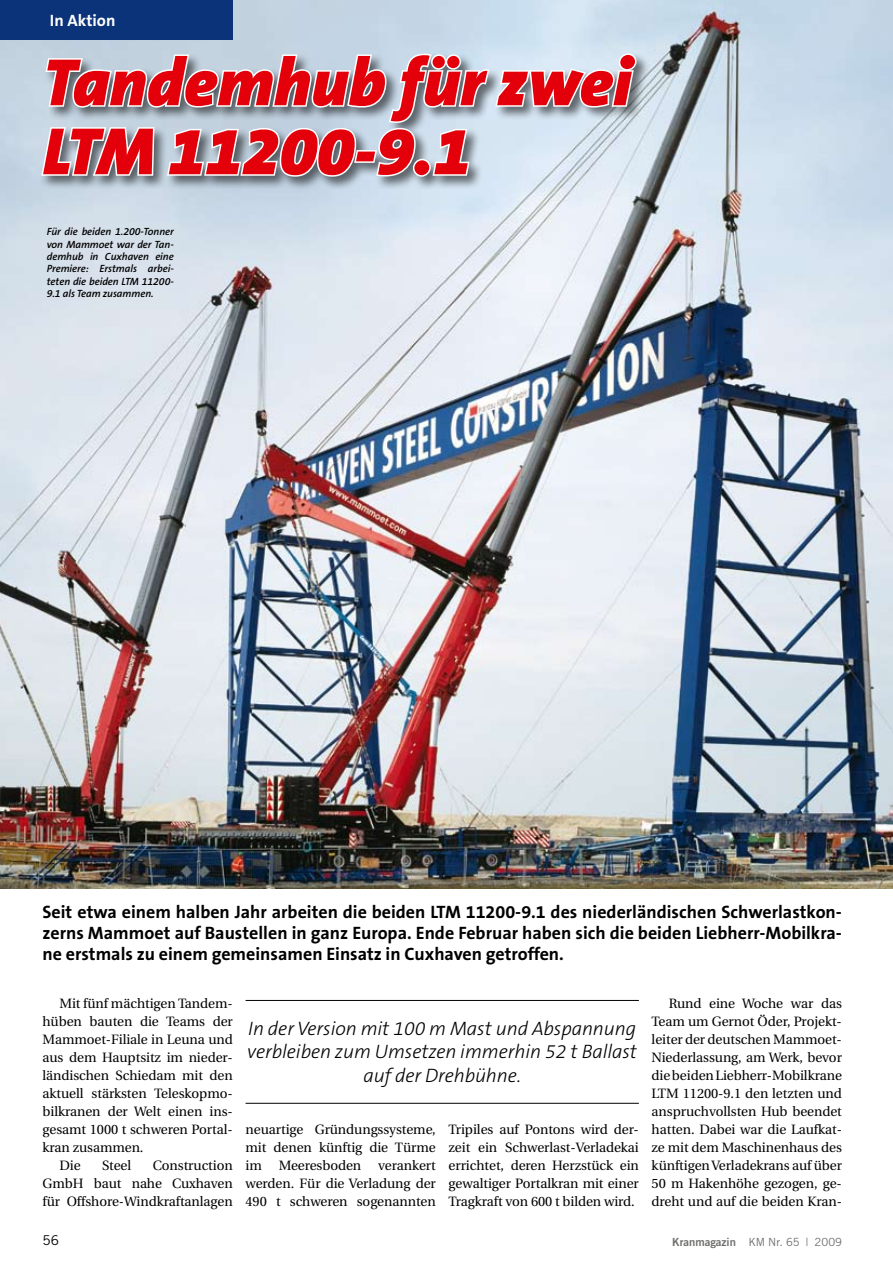
<style>
.page{position:relative;width:893px;height:1263px;background:#fff}
.page>*{position:absolute;margin:0;border:0;box-sizing:border-box;transform-origin:0 0}
.t1{font:italic 900 67.5px/69px "The Sans B9";color:#e3000b}
.t2{font:italic 300 19.5px/23.4px "The Sans B3";letter-spacing:-.005em;color:#000;text-align:center}
.t3{font:700 18px/21px "The Sans B7";color:#000;text-align:justify}
.t4{font:700 16.5px "The Sans B7";color:#fff}
.t5{font:13.5px/18px "Utopia";letter-spacing:-.005em;color:#000;text-align:justify}
.t6{font:13.5px "Trade Gothic";color:#000}
.t7{font:11.25px "Trade Gothic";color:#6f6f6e}
.t8{font:italic 600 10.5px/12.3px "The Sans B6";letter-spacing:-.005em;color:#000;text-align:justify}
.s1{font-family:"Trade Gothic Bold Two"}
</style>
<div class="page">
<img style="left:0;top:0;width:893px;height:889px">
<div style="left:0;top:0;width:233px;height:39px;background:#0a3379"></div>
<div style="left:39px;top:51px;width:610px;height:139px;background:#000;opacity:.55"></div>
<svg style="left:39px;top:52px;width:599px;height:213px;background:#c0cad4"></svg>
<hr style="left:246px;top:1000px;width:393px;height:1px;background:#000">
<hr style="left:246px;top:1103px;width:393px;height:1px;background:#000">
<p class="t4" style="left:50px;top:11px;width:67px">In Aktion</p>
<h1 class="t1" style="left:43px;top:50px;width:590px">Tandemhub für zwei<br>LTM 11200-9.1</h1>
<p class="t8" style="left:47px;top:226px;width:129px">Für die beiden 1.200-Tonner von Mammoet war der Tan&shy;demhub in Cuxhaven eine Premiere: Erstmals arbei&shy;teten die beiden LTM 11200- 9.1 als Team zusammen.</p>
<p class="t3" style="left:43px;top:902px;width:801px">Seit etwa einem halben Jahr arbeiten die beiden LTM 11200-9.1 des niederländischen Schwerlastkon&shy;zerns Mammoet auf Baustellen in ganz Europa. Ende Februar haben sich die beiden Liebherr-Mobilkra&shy;ne erstmals zu einem gemeinsamen Einsatz in Cuxhaven getroffen.</p>
<p class="t5" style="left:60px;top:995px;width:175px">Mit fünf mächtigen Tandem-</p>
<p class="t5" style="left:43px;top:1013px;width:192px">hüben bauten die Teams der</p>
<p class="t5" style="left:43px;top:1031px;width:192px">Mammoet-Filiale in Leuna und</p>
<p class="t5" style="left:43px;top:1049px;width:192px">aus dem Hauptsitz im nieder-</p>
<p class="t5" style="left:43px;top:1067px;width:192px">ländischen Schiedam mit den</p>
<p class="t5" style="left:43px;top:1085px;width:192px">aktuell stärksten Teleskopmo-</p>
<p class="t5" style="left:43px;top:1103px;width:192px">bilkranen der Welt einen ins-</p>
<p class="t5" style="left:43px;top:1121px;width:192px">gesamt 1000 t schweren Portal-</p>
<p class="t5" style="left:43px;top:1139px;width:103px">kran zusammen.</p>
<p class="t5" style="left:60px;top:1157px;width:23px">Die</p>
<p class="t5" style="left:102px;top:1157px;width:30px">Steel</p>
<p class="t5" style="left:652px;top:995px;width:192px;text-indent:17px">Rund eine Woche war das Team um Gernot Öder, Projekt&shy;leiter der deutschen Mammoet-Niederlassung, am Werk, bevor die beiden Liebherr-Mobilkrane LTM 11200-9.1 den letzten und anspruchvollsten Hub beendet hatten. Dabei war die Laufkat&shy;ze mit dem Maschinenhaus des künftigen Verladekrans auf über 50 m Hakenhöhe gezogen, ge&shy;dreht und auf die beiden Kran-</p>
<h2 class="t2" style="left:247px;top:1017px;width:391px">In der Version mit 100 m Mast und Abspannung verbleiben zum Umsetzen immerhin 52 t Ballast auf der Drehbühne.</h2>
<p class="t5" style="left:246px;top:1121px;width:192px">neuartige Gründungssysteme, mit denen künftig die Türme im Meeresboden verankert werden. Für die Verladung der 490 t schweren sogenannten</p>
<p class="t5" style="left:449px;top:1121px;width:192px">Tripiles auf Pontons wird der&shy;zeit ein Schwerlast-Verladekai errichtet, deren Herzstück ein gewaltiger Portalkran mit einer Tragkraft von 600 t bilden wird.</p>
<p class="t5" style="left:43px;top:1157px;width:192px;text-indent:110px">Construction GmbH baut nahe Cuxhaven für Offshore-Windkraftanlagen</p>
<p class="t6" style="left:43px;top:1232px;width:18px">56</p>
<p class="t7" style="left:672px;top:1235px;width:171px"><span class="s1">Kranmagazin</span> KM Nr. 65 | 2009</p>
</div>
